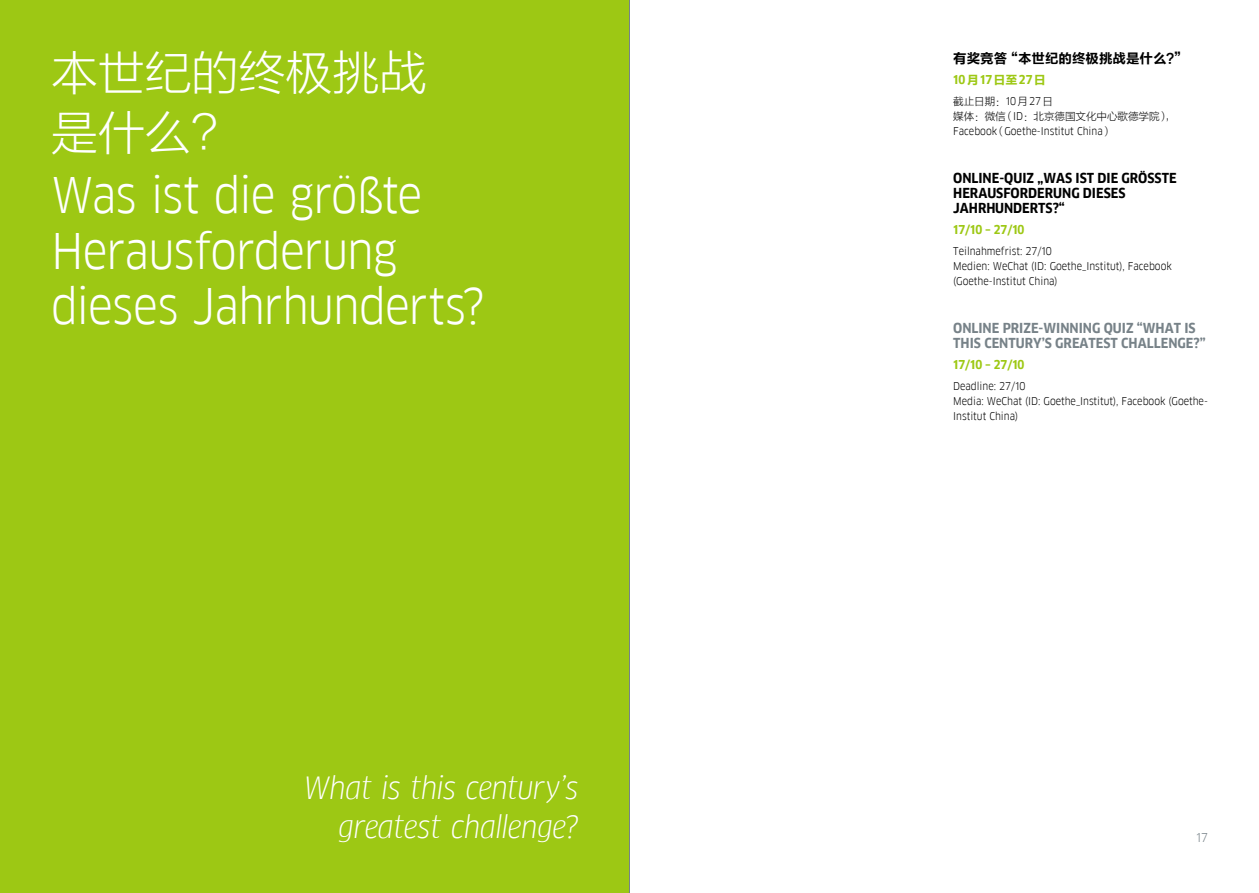
<style>
.page{position:relative;width:1259px;height:893px;background:#fff}
.page>*{position:absolute;margin:0;border:0;box-sizing:border-box;transform-origin:0 0}
.t1{font:48px/55.5px "Goethe FF Clan";letter-spacing:-.02em;color:#fff}
.t2{font:46.5px/60px "FZLTXHK GBK1 0";letter-spacing:.01em;color:#fff}
.t3{font:italic 30px/39px "Goethe FF Clan";letter-spacing:-.015em;color:#fff;text-align:right}
.t4{font:700 13.5px/15px "Goethe FF Clan";color:#000}
.t5{font:700 13.5px/15px "Goethe FF Clan";color:#778288}
.t6{font:13.5px "FZLTCHK GBK1 0";color:#000}
.t7{font:700 12px "Goethe FF Clan";color:#9dc814}
.t8{font:12px "Goethe FF Clan";color:#778288}
.t9{font:10.5px/15px "Goethe FF Clan";color:#000}
.t10{font:10.5px/15px "FZLTXHK GBK1 0";color:#000}
.s1{font-family:"FZLTCHK GBK1 0";font-weight:400}
.s2{font-family:"Goethe FF Clan"}
.s3{font-family:"FZLTXHK GBK1 0"}
</style>
<div class="page">
<div style="left:0;top:0;width:629px;height:893px;background:#9dc814"></div>
<hr style="left:629px;top:0;width:1px;height:893px;background:#778288">
<h2 class="t2" style="left:51px;top:44px;width:377px">本世纪的终极挑战是什么？</h2>
<h1 class="t1" style="left:51px;top:168px;width:435px">Was ist die größte<br>Herausforderung dieses Jahrhunderts?</h1>
<h3 class="t3" style="left:303px;top:769px;width:276px">What is this century’s greatest challenge?</h3>
<p class="t6" style="left:953px;top:51px;width:236px">有奖竞答“本世纪的终极挑战是什么？”</p>
<p class="t7" style="left:953px;top:72px;width:94px">10<span class="s1">月</span>17<span class="s1">日至</span>27<span class="s1">日</span></p>
<p class="t10" style="left:953px;top:94px;width:224px">截止日期：<span class="s2">10</span>月<span class="s2">27</span>日<br>媒体：微信（<span class="s2">ID</span>：北京德国文化中心歌德学院），</p>
<p class="t9" style="left:953px;top:124px;width:160px">Facebook <span class="s3">（</span>Goethe-Institut China<span class="s3">）</span></p>
<p class="t4" style="left:953px;top:170px;width:101px">ONLINE-QUIZ „WAS</p>
<p class="t4" style="left:953px;top:170px;width:225px;text-indent:122px">IST DIE GRÖSSTE<br>HERAUSFORDERUNG DIESES<br>JAHRHUNDERTS?“</p>
<p class="t7" style="left:953px;top:223px;width:73px">17/10 – 27/10</p>
<p class="t9" style="left:953px;top:244px;width:220px">Teilnahmefrist: 27/10<br>Medien: WeChat (ID: Goethe_Institut), Facebook (Goethe-Institut China)</p>
<p class="t5" style="left:953px;top:320px;width:254px">ONLINE PRIZE-WI NNING QUIZ “WHAT IS<br>THIS CENTURY’S GREATEST CHALLENGE?”</p>
<p class="t7" style="left:953px;top:358px;width:73px">17/10 – 27/10</p>
<p class="t9" style="left:953px;top:379px;width:256px">Deadline: 27/10<br>Media: WeChat (ID: Goethe_Institut), Facebook (Goethe-<br>Institut China)</p>
<p class="t8" style="left:1196px;top:830px;width:13px">17</p>
</div>
